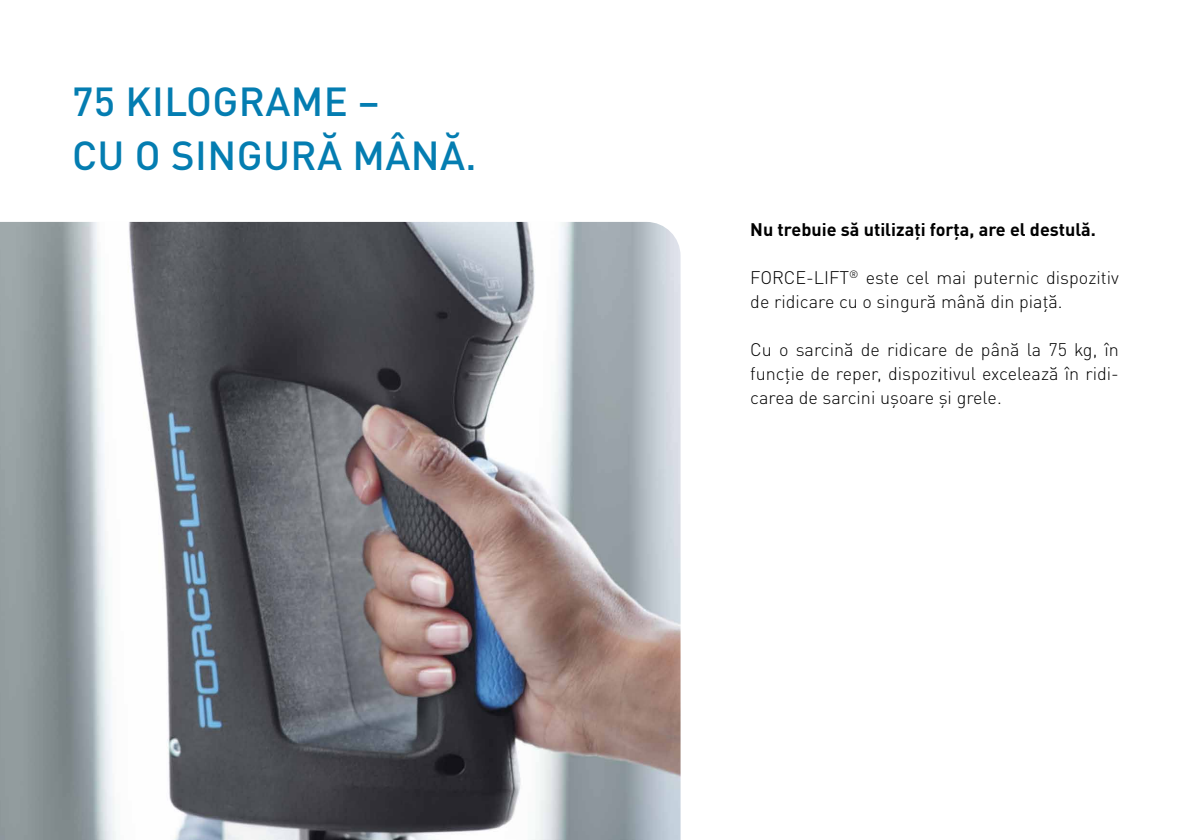
<style>
.page{position:relative;width:1191px;height:840px;background:#fff}
.page>*{position:absolute;margin:0;border:0;box-sizing:border-box;transform-origin:0 0}
.t1{font:500 40px/53.8px "DIN Pro";letter-spacing:.01em;color:#047db1}
.t2{font:300 18px/24px "DIN Pro";color:#000}
.t3{font:700 18px "DIN Pro";color:#000}
</style>
<div class="page">
<img style="left:0;top:222px;width:680px;height:617px">
<h1 class="t1" style="left:72px;top:70px;width:406px">75 KILOGRAME –<br>CU O SINGURĂ MÂNĂ.</h1>
<p class="t3" style="left:750px;top:214px;width:347px">Nu trebuie să utilizați forța, are el destulă.</p>
<p class="t2" style="left:750px;top:263px;width:370px">FORCE-LIFT<sup>®</sup> este cel mai puternic dispozitiv de ridicare cu o singură mână din piață.</p>
<p class="t2" style="left:750px;top:335px;width:370px;text-align:justify">Cu o sarcină de ridicare de până la 75 kg, în funcție de reper, dispozitivul excelează în ridi&shy;carea de sarcini ușoare și grele.</p>
</div>
